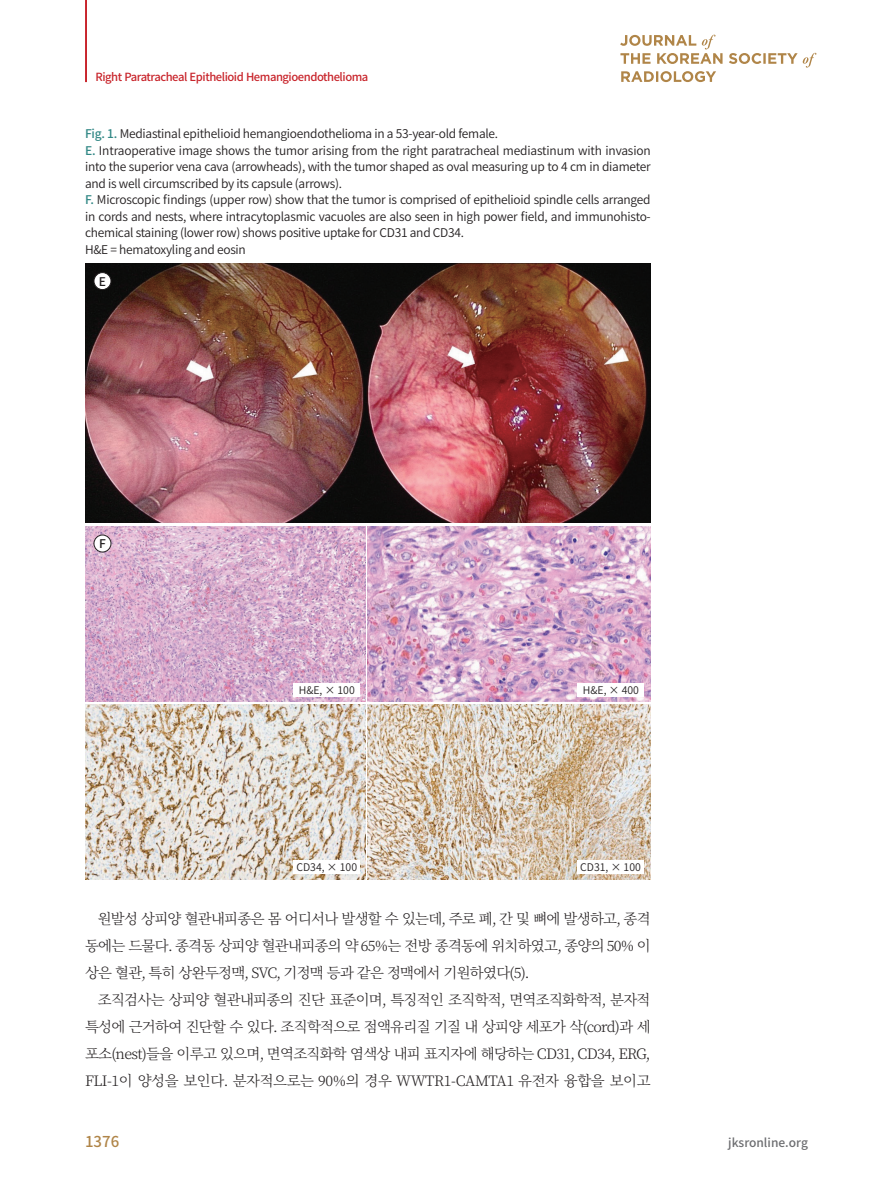
<style>
.page{position:relative;width:893px;height:1191px;background:#fff}
.page>*{position:absolute;margin:0;border:0;box-sizing:border-box;transform-origin:0 0}
.t1{font:500 15px "Noto Sans CJ Kkr";color:#b08548}
.본문{font:300 14.4px/27px "Noto Serif CJ Kkr";letter-spacing:-.05em;color:#231f20;text-align:justify}
.그림제목1{font:600 12px/16.5px "Noto Sans CJ Kkr";letter-spacing:-.02em;color:#231f20;text-align:justify}
.그림제목{font:600 12px "Noto Sans CJ Kkr";letter-spacing:-.02em;color:#231f20}
.t2{font:500 12px "Noto Sans CJ Kkr";color:#6c6d70}
.캡션{font:500 12px "Noto Sans CJ Kkr";color:#231f20}
.t3{font:500 11.25px "Noto Sans CJ Kkr";letter-spacing:-.04em;color:#c8242b}
.그래프_글{font:600 10.5px "Noto Sans CJ Kkr";color:#231f20}
.s1{font-weight:500;color:#328886}
</style>
<div class="page">
<hr style="left:85px;top:0;width:2px;height:82px;background:#c8242b">
<svg style="left:620px;top:35px;width:196px;height:47px"></svg>
<img style="left:85px;top:264px;width:566px;height:258px">
<img style="left:85px;top:526px;width:280px;height:175px">
<img style="left:368px;top:526px;width:283px;height:175px">
<img style="left:85px;top:704px;width:280px;height:176px">
<img style="left:368px;top:704px;width:283px;height:176px">
<div style="left:94px;top:272px;width:17px;height:18px;background:#fff;border-radius:50%"></div>
<div style="left:94px;top:272px;width:17px;height:18px;border:1px solid #231f20;border-radius:50%"></div>
<div style="left:94px;top:535px;width:17px;height:17px;background:#fff;border-radius:50%"></div>
<div style="left:94px;top:535px;width:17px;height:17px;border:1px solid #231f20;border-radius:50%"></div>
<div style="left:293px;top:683px;width:67px;height:14px;background:#fff"></div>
<div style="left:293px;top:860px;width:67px;height:14px;background:#fff"></div>
<div style="left:578px;top:683px;width:66px;height:14px;background:#fff"></div>
<div style="left:577px;top:860px;width:67px;height:14px;background:#fff"></div>
<p class="t3" style="left:96px;top:70px;width:274px">Right Paratracheal Epithelioid Hemangioendothelioma</p>
<p class="그림제목" style="left:85px;top:127px;width:415px"><span class="s1">Fig. 1.</span> Mediastinal epithelioid hemangioendothelioma in a 53-year-old female.</p>
<p class="그림제목1" style="left:85px;top:142px;width:567px"><span class="s1">E.</span> Intraoperative image shows the tumor arising from the right paratracheal mediastinum with invasion into the superior vena cava (arrowheads), with the tumor shaped as oval measuring up to 4 cm in diameter and is well circumscribed by its capsule (arrows).</p>
<p class="그림제목1" style="left:85px;top:192px;width:567px"><span class="s1">F.</span> Microscopic findings (upper row) show that the tumor is comprised of epithelioid spindle cells arranged in cords and nests, where intracytoplasmic vacuoles are also seen in high power field, and immunohisto&shy;chemical staining (lower row) shows positive uptake for CD31 and CD34.</p>
<p class="그림제목1" style="left:85px;top:241px;width:162px">H&amp;E = hematoxyling and eosin</p>
<p class="캡션" style="left:99px;top:274px;width:9px">E</p>
<p class="캡션" style="left:99px;top:537px;width:8px">F</p>
<p class="그래프_글" style="left:299px;top:684px;width:58px">H&amp;E, × 100</p>
<p class="그래프_글" style="left:296px;top:861px;width:62px">CD34, × 100</p>
<p class="그래프_글" style="left:583px;top:684px;width:58px">H&amp;E, × 400</p>
<p class="그래프_글" style="left:580px;top:861px;width:62px">CD31, × 100</p>
<p class="본문" style="left:85px;top:905px;width:567px;text-indent:13px">원발성 상피양 혈관내피종은 몸 어디서나 발생할 수 있는데, 주로 폐, 간 및 뼈에 발생하고, 종격 동에는 드물다. 종격동 상피양 혈관내피종의 약 65%는 전방 종격동에 위치하였고, 종양의 50% 이 상은 혈관, 특히 상완두정맥, SVC, 기정맥 등과 같은 정맥에서 기원하였다(5).</p>
<p class="본문" style="left:85px;top:986px;width:567px;text-indent:13px">조직검사는 상피양 혈관내피종의 진단 표준이며, 특징적인 조직학적, 면역조직화학적, 분자적 특성에 근거하여 진단할 수 있다. 조직학적으로 점액유리질 기질 내 상피양 세포가 삭(cord)과 세 포소(nest)들을 이루고 있으며, 면역조직화학 염색상 내피 표지자에 해당하는 CD31, CD34, ERG, FLI-1이 양성을 보인다. 분자적으로는 90%의 경우 WWTR1-CAMTA1 유전자 융합을 보이고</p>
<p class="t1" style="left:85px;top:1132px;width:36px">1376</p>
<p class="t2" style="left:728px;top:1135px;width:81px">jksronline.org</p>
</div>
